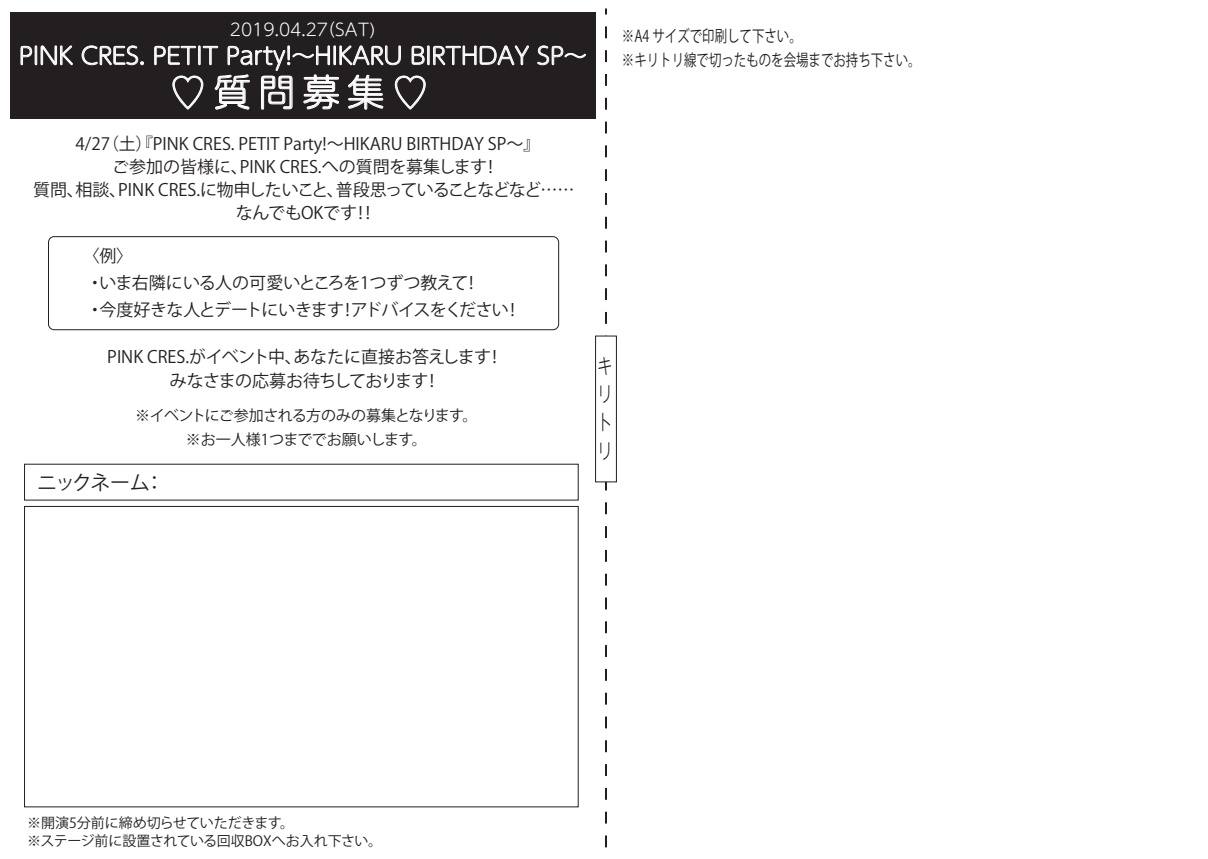
<style>
.page{position:relative;width:1208px;height:859px;background:#fff}
.page>*{position:absolute;margin:0;border:0;box-sizing:border-box;transform-origin:0 0}
.t1{font:300 37.1px "UD Shin M Go Pr 6 N";color:#fff}
.t2{font:300 23px "UD Shin M Go Pr 6 N";color:#fff}
.t3{font:300 21.1px/28.1px "UD Shin M Go Pr 6 N";color:#231f20;text-align:justify;scale:.71 1}
.t4{font:20px "Koz Go Pr 6 N";letter-spacing:-.09em;color:#231f20}
.t5{font:17px/23px "Koz Go Pr 6 N";color:#231f20;text-align:center}
.t6{font:17px/27px "Koz Go Pr 6 N";letter-spacing:-.04em;color:#231f20}
.t7{font:17px/24px "Koz Go Pr 6 N";letter-spacing:-.02em;color:#231f20;text-align:center}
.t8{font:300 17px "UD Shin M Go Pr 6 N";color:#fff}
.t9{font:16.3px/23.7px "Koz Go Pr 6 N";color:#231f20;scale:.77 1}
.t10{font:15px/24px "Koz Go Pr 6 N";letter-spacing:-.04em;color:#231f20;text-align:center}
.t11{font:14px/18px "Koz Go Pr 6 N";letter-spacing:-.01em;color:#231f20}
</style>
<div class="page">
<svg style="left:605px;top:9px;width:2px;height:6px"></svg>
<svg style="left:605px;top:26px;width:2px;height:822px"></svg>
<div style="left:595px;top:336px;width:22px;height:146px;background:#fff;border:1px solid #231f20"></div>
<div style="left:10px;top:13px;width:585px;height:106px;background:#231f20"></div>
<div style="left:48px;top:236px;width:511px;height:94px;border:1px solid #231f20;border-radius:6px"></div>
<div style="left:24px;top:506px;width:555px;height:301px;border:1px solid #231f20"></div>
<svg style="left:21px;top:45px;width:52px;height:20px"></svg>
<svg style="left:82px;top:45px;width:62px;height:20px"></svg>
<svg style="left:537px;top:45px;width:49px;height:20px"></svg>
<svg style="left:154px;top:45px;width:375px;height:65px"></svg>
<p class="t8" style="left:230px;top:15px;width:147px">2019.04.27（SAT)</p>
<h2 class="t2" style="left:19px;top:37px;width:569px">PINK CRES. PETIT Party!～HIKARU BIRTHDAY SP～</h2>
<h1 class="t1" style="left:169px;top:62px;width:261px">♡質問募集♡</h1>
<p class="t5" style="left:33px;top:133px;width:543px">4/27（土）『PINK CRES. PETIT Party!～HIKARU BIRTHDAY SP～』<br>ご参加の皆様に、PINK CRES.への質問を募集します！<br>質問、相談、PINK CRES.に物申したいこと、普段思っていることなどなど……なんでもOKです！！</p>
<p class="t6" style="left:83px;top:242px;width:440px">〈例〉<br>・いま右隣にいる人の可愛いところを1つずつ教えて！<br>・今度好きな人とデートにいきます！アドバイスをください！</p>
<p class="t7" style="left:107px;top:345px;width:397px">PINK CRES.がイベント中、あなたに直接お答えします！みなさまの応募お待ちしております！</p>
<p class="t10" style="left:135px;top:404px;width:344px">※イベントにご参加される方のみの募集となります。※お一人様1つまででお願いします。</p>
<p class="t4" style="left:37px;top:471px;width:128px">ニックネーム：</p>
<p class="t9" style="left:622px;top:25px;width:389px">※A4 サイズで印刷して下さい。<br>※キリトリ線で切ったものを会場までお持ち下さい。</p>
<p class="t3" style="left:597px;top:351px;width:23px">キリトリ</p>
<p class="t11" style="left:27px;top:814px;width:356px">※開演5分前に締め切らせていただきます。<br>※ステージ前に設置されている回収BOXへお入れ下さい。</p>
</div>
